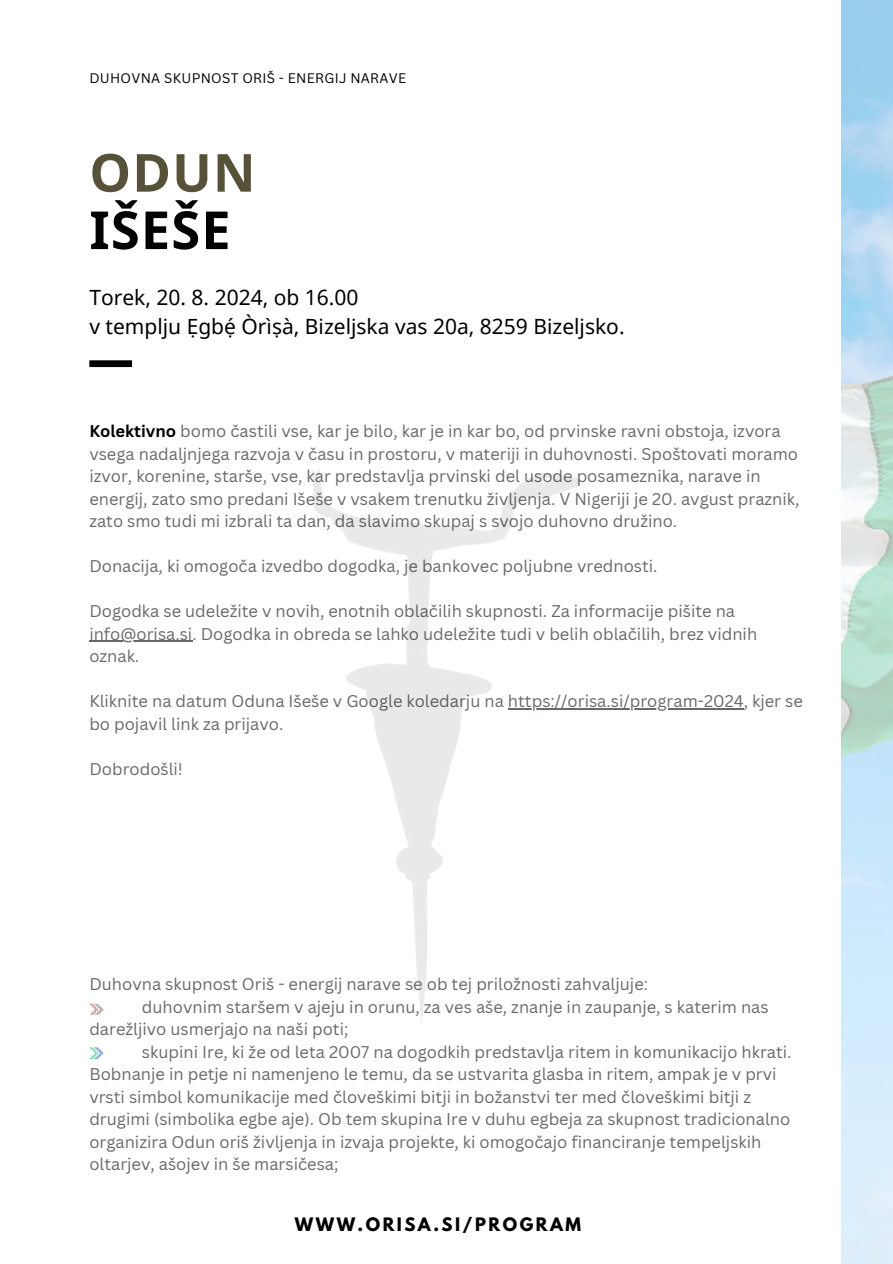
<style>
.page{position:relative;width:893px;height:1264px;background:#fff}
.page>*{position:absolute;margin:0;border:0;box-sizing:border-box;transform-origin:0 0}
.t1{font:700 52.5px "Noto Sans";letter-spacing:.02em;color:#000}
.t2{font:700 52.5px "Noto Sans";color:#56523a}
.t3{font:21px/29px "Noto Sans";color:#000}
.t4{font:16.5px/22.5px "Canva Sans";color:#6b6767}
.t5{font:700 16.5px "League Spartan";letter-spacing:.15em;color:#000}
.t6{font:13.5px "Canva Sans";letter-spacing:.02em;color:#000}
.s1{font-weight:700;color:#000}
</style>
<div class="page">
<hr style="left:89px;top:640px;width:103px;height:2px;background:#6b6767">
<hr style="left:508px;top:708px;width:235px;height:1px;background:#6b6767">
<img style="left:312px;top:468px;width:268px;height:555px">
<div style="left:89px;top:360px;width:43px;height:7px;background:#000"></div>
<img style="left:841px;top:0;width:51px;height:1263px">
<svg style="left:89px;top:1003px;width:15px;height:11px"></svg>
<svg style="left:89px;top:1047px;width:15px;height:11px"></svg>
<p class="t6" style="left:89px;top:68px;width:318px">DUHOVNA SKUPNOST ORIŠ - ENERGIJ NARAVE</p>
<h1 class="t2" style="left:89px;top:136px;width:168px">ODUN</h1>
<h1 class="t1" style="left:89px;top:193px;width:143px">IŠEŠE</h1>
<p class="t3" style="left:89px;top:283px;width:536px">Torek, 20. 8. 2024, ob 16.00<br>v templju Ẹgbẹ́ Òrìṣà, Bizeljska vas 20a, 8259 Bizeljsko.</p>
<p class="t4" style="left:89px;top:419px;width:711px"><span class="s1">Kolektivno</span> bomo častili vse, kar je bilo, kar je in kar bo, od prvinske ravni obstoja, izvora vsega nadaljnjega razvoja v času in prostoru, v materiji in duhovnosti. Spoštovati moramo izvor, korenine, starše, vse, kar predstavlja prvinski del usode posameznika, narave in energij, zato smo predani Išeše v vsakem trenutku življenja. V Nigeriji je 20. avgust praznik, zato smo tudi mi izbrali ta dan, da slavimo skupaj s svojo duhovno družino.</p>
<p class="t4" style="left:89px;top:554px;width:569px">Donacija, ki omogoča izvedbo dogodka, je bankovec poljubne vrednosti.</p>
<p class="t4" style="left:89px;top:599px;width:669px">Dogodka se udeležite v novih, enotnih oblačilih skupnosti. Za informacije pišite na info@orisa.si. Dogodka in obreda se lahko udeležite tudi v belih oblačilih, brez vidnih oznak.</p>
<p class="t4" style="left:89px;top:689px;width:715px">Kliknite na datum Oduna Išeše v Google koledarju na https://orisa.si/program-2024, kjer se bo pojavil link za prijavo.</p>
<p class="t4" style="left:89px;top:757px;width:95px">Dobrodošli!</p>
<p class="t4" style="left:89px;top:972px;width:560px">Duhovna skupnost Oriš - energij narave se ob tej priložnosti zahvaljuje:</p>
<p class="t4" style="left:142px;top:994px;width:628px">duhovnim staršem v ajeju in orunu, za ves aše, znanje in zaupanje, s katerim nas</p>
<p class="t4" style="left:89px;top:1017px;width:260px">darežljivo usmerjajo na naši poti;</p>
<p class="t4" style="left:142px;top:1039px;width:651px">skupini Ire, ki že od leta 2007 na dogodkih predstavlja ritem in komunikacijo hkrati.</p>
<p class="t4" style="left:89px;top:1062px;width:688px">Bobnanje in petje ni namenjeno le temu, da se ustvarita glasba in ritem, ampak je v prvi</p>
<p class="t4" style="left:89px;top:1084px;width:663px">vrsti simbol komunikacije med človeškimi bitji in božanstvi ter med človeškimi bitji z</p>
<p class="t4" style="left:89px;top:1107px;width:702px">drugimi (simbolika egbe aje). Ob tem skupina Ire v duhu egbeja za skupnost tradicionalno</p>
<p class="t4" style="left:89px;top:1129px;width:673px">organizira Odun oriš življenja in izvaja projekte, ki omogočajo financiranje tempeljskih</p>
<p class="t4" style="left:89px;top:1152px;width:251px">oltarjev, ašojev in še marsičesa;</p>
<p class="t5" style="left:295px;top:1215px;width:287px">WWW.ORISA.SI/PROGRAM</p>
</div>
